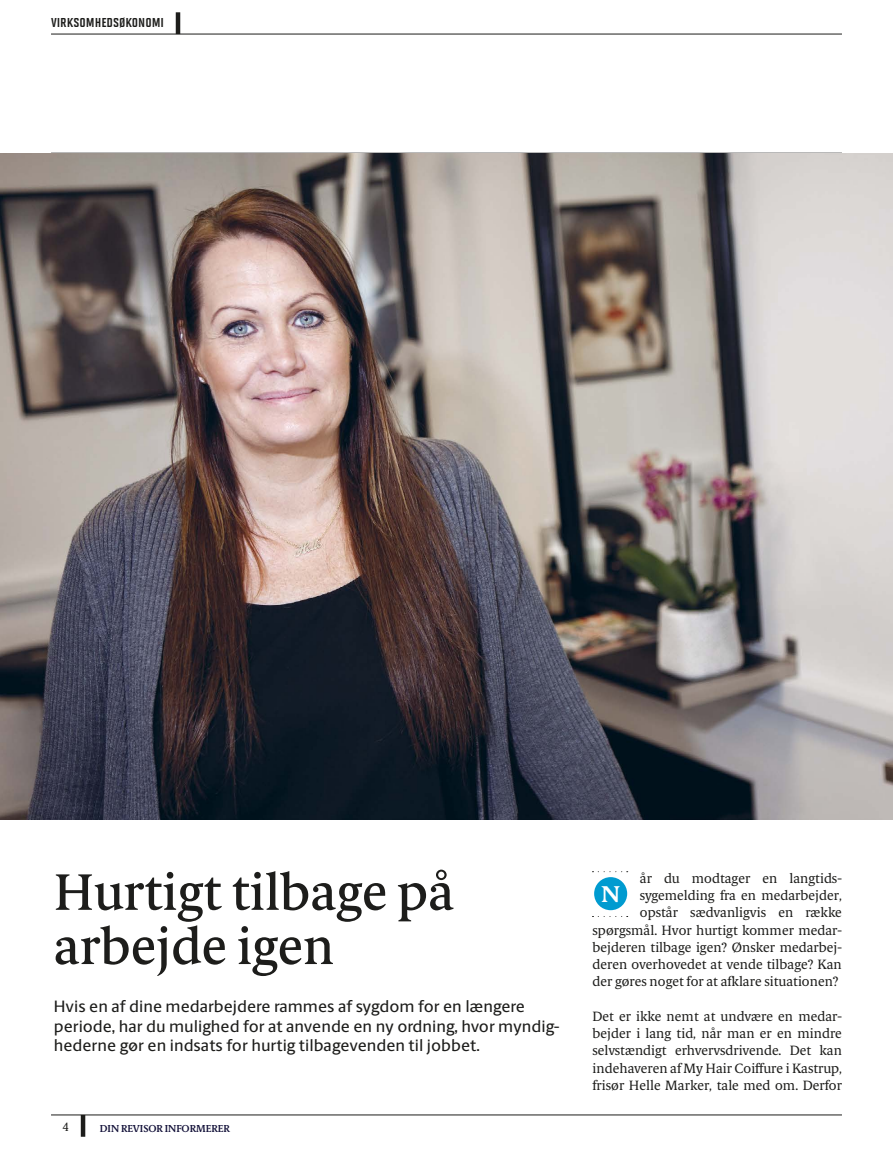
<style>
.page{position:relative;width:893px;height:1149px;background:#fff}
.page>*{position:absolute;margin:0;border:0;box-sizing:border-box;transform-origin:0 0}
.t1{font:500 51.3px "Berling Serif Text";color:#1d1d1b}
.t2{font:700 22.8px "Berling Serif Text";color:#fff}
.t3{font:500 16.5px/19.5px "Berling Sans";color:#1d1d1b}
.t4{font:15px "Solano Gothic MVB Bd SC";color:#1d1d1b}
.t5{font:13.5px/17.2px "Berling Serif Text";color:#1d1d1b;text-align:right}
.t6{font:12px "Berling Serif Text";color:#1d1d1b}
.t7{font:600 10.2px "Berling Serif Text";letter-spacing:-.01em;color:#131139}
</style>
<div class="page">
<hr style="left:81px;top:1114px;width:4px;height:22px;background:#1d1d1b">
<hr style="left:176px;top:12px;width:4px;height:22px;background:#1d1d1b">
<hr style="left:51px;top:1114px;width:791px;height:1px;background:#1d1d1b">
<hr style="left:51px;top:34px;width:791px;height:1px;background:#1d1d1b">
<div style="left:594px;top:876px;width:33px;height:33px;background:#009bd0;border-radius:50%"></div>
<svg style="left:592px;top:871px;width:36px;height:1px"></svg>
<img style="left:0;top:153px;width:892px;height:666px">
<p class="t4" style="left:51px;top:14px;width:115px">VIRKSOMHEDSØKONOMI</p>
<h1 class="t1" style="left:54px;top:861px;width:402px">Hurtigt tilbage på</h1>
<h1 class="t1" style="left:54px;top:915px;width:282px">arbejde igen</h1>
<p class="t3" style="left:54px;top:996px;width:507px">Hvis en af dine medarbejdere rammes af sygdom for en længere periode, har du mulighed for at anvende en ny ordning, hvor myndig&shy;hederne gør en indsats for hurtig tilbagevenden til jobbet.</p>
<p class="t6" style="left:63px;top:1119px;width:8px">4</p>
<p class="t7" style="left:100px;top:1121px;width:132px">DIN REVISOR INFORMERER</p>
<p class="t5" style="left:592px;top:869px;width:251px">år du modtager en langtids&shy;sygemelding fra en medarbejder,<br>opstår sædvanligvis en række spørgsmål. Hvor hurtigt kommer medar&shy;bejderen tilbage igen? Ønsker medarbej&shy;deren overhovedet at vende tilbage? Kan der gøres noget for at afklare situationen?</p>
<p class="t5" style="left:592px;top:1007px;width:251px;text-align:justify">Det er ikke nemt at undvære en medar&shy;bejder i lang tid, når man er en mindre selvstændigt erhvervsdrivende. Det kan indehaveren af My Hair Coiffure i Kastrup, frisør Helle Marker, tale med om. Derfor</p>
<h2 class="t2" style="left:601px;top:880px;width:20px">N</h2>
</div>
